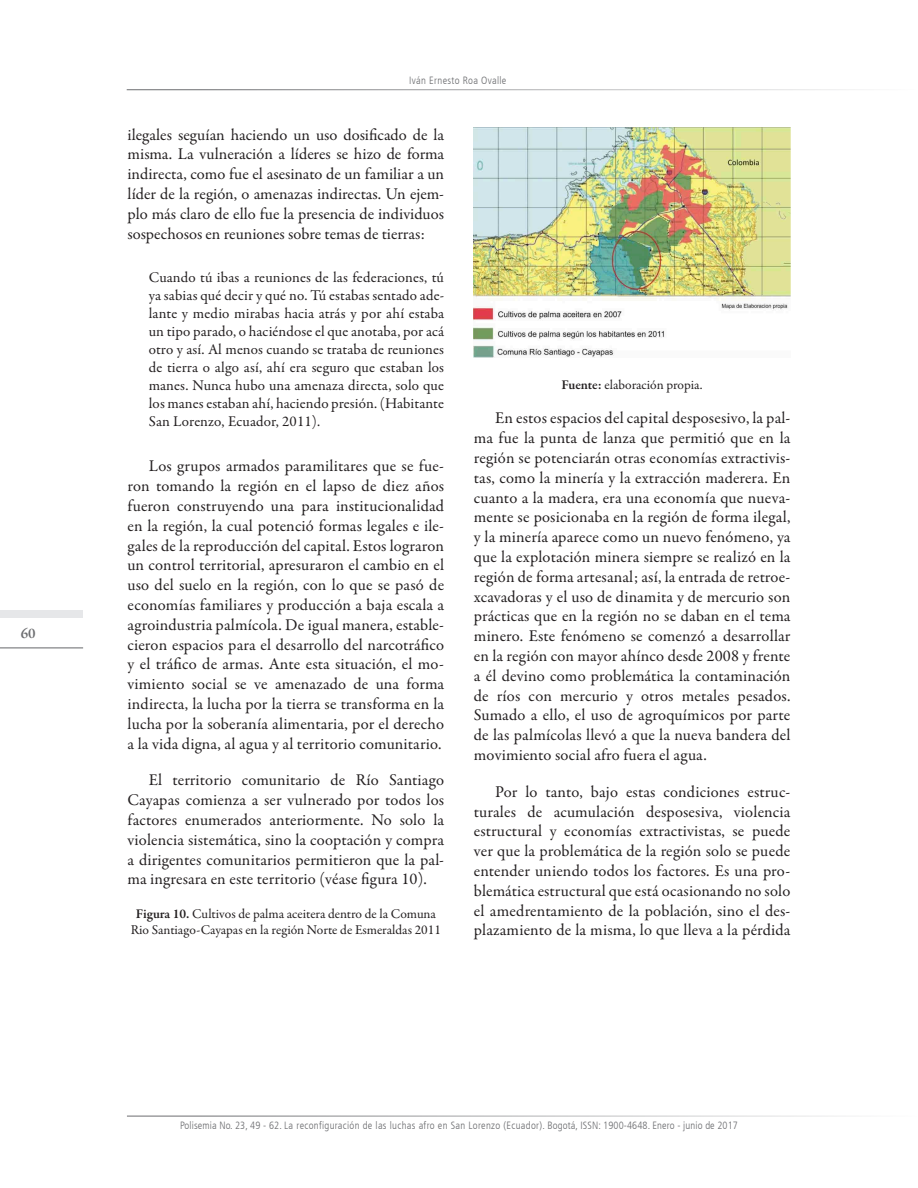
<style>
.page{position:relative;width:918px;height:1188px;background:#fff}
.page>*{position:absolute;margin:0;border:0;box-sizing:border-box;transform-origin:0 0}
.t1{font:16.5px/19.8px "Garamond Premr Pro";letter-spacing:.005em;color:#231f20;text-align:justify}
.metido{font:15px/18px "Garamond Premr Pro";letter-spacing:.01em;color:#231f20;text-align:justify}
.t2{font:600 15px "Garamond Premr Pro";color:#6c6d70}
.Figuras_tablas{font:13.5px/16.2px "Garamond Premr Pro";letter-spacing:-.005em;color:#231f20;text-align:center}
.t3{font:300 condensed 10.5px "Frutiger LT";letter-spacing:.03em;color:#6c6d70}
.s1{font-weight:600}
</style>
<div class="page">
<hr style="left:127px;top:89px;width:789px;height:1px;background:#6c6d70">
<div style="left:0;top:610px;width:83px;height:7px;background:#e6e7e9"></div>
<hr style="left:0;top:647px;width:83px;height:1px;background:#6c6d70">
<hr style="left:127px;top:1116px;width:790px;height:1px;background:#6c6d70">
<img style="left:474px;top:128px;width:316px;height:229px">
<p class="t2" style="left:21px;top:624px;width:16px">60</p>
<p class="t3" style="left:409px;top:75px;width:99px">Iván Ernesto Roa Ovalle</p>
<p class="t1" style="left:128px;top:125px;width:318px">ilegales seguían haciendo un uso dosificado de la misma. La vulneración a líderes se hizo de forma indirecta, como fue el asesinato de un familiar a un líder de la región, o amenazas indirectas. Un ejem&shy;plo más claro de ello fue la presencia de individuos sospechosos en reuniones sobre temas de tierras:</p>
<p class="metido" style="left:149px;top:269px;width:297px">Cuando tú ibas a reuniones de las federaciones, tú ya sabias qué decir y qué no. Tú estabas sentado ade&shy;lante y medio mirabas hacia atrás y por ahí estaba un tipo parado, o haciéndose el que anotaba, por acá otro y así. Al menos cuando se trataba de reuniones de tierra o algo así, ahí era seguro que estaban los manes. Nunca hubo una amenaza directa, solo que los manes estaban ahí, haciendo presión. (Habitante San Lorenzo, Ecuador, 2011).</p>
<p class="t1" style="left:128px;top:457px;width:318px;text-indent:21px">Los grupos armados paramilitares que se fue&shy;ron tomando la región en el lapso de diez años fueron construyendo una para institucionalidad en la región, la cual potenció formas legales e ile&shy;gales de la reproducción del capital. Estos lograron un control territorial, apresuraron el cambio en el uso del suelo en la región, con lo que se pasó de economías familiares y producción a baja escala a agroindustria palmícola. De igual manera, estable&shy;cieron espacios para el desarrollo del narcotráfico y el tráfico de armas. Ante esta situación, el mo&shy;vimiento social se ve amenazado de una forma indirecta, la lucha por la tierra se transforma en la lucha por la soberanía alimentaria, por el derecho a la vida digna, al agua y al territorio comunitario.</p>
<p class="t1" style="left:128px;top:771px;width:318px;text-indent:21px">El territorio comunitario de Río Santiago Cayapas comienza a ser vulnerado por todos los factores enumerados anteriormente. No solo la violencia sistemática, sino la cooptación y compra a dirigentes comunitarios permitieron que la pal&shy;ma ingresara en este territorio (véase figura 10).</p>
<p class="Figuras_tablas" style="left:131px;top:906px;width:312px"><span class="s1">Figura 10.</span> Cultivos de palma aceitera dentro de la Comuna<br>Rio Santiago-Cayapas en la región Norte de Esmeraldas 2011</p>
<p class="Figuras_tablas" style="left:562px;top:377px;width:143px"><span class="s1">Fuente:</span> elaboración propia.</p>
<p class="t1" style="left:474px;top:409px;width:318px;text-indent:21px">En estos espacios del capital desposesivo, la pal&shy;ma fue la punta de lanza que permitió que en la región se potenciarán otras economías extractivis&shy;tas, como la minería y la extracción maderera. En cuanto a la madera, era una economía que nueva&shy;mente se posicionaba en la región de forma ilegal, y la minería aparece como un nuevo fenómeno, ya que la explotación minera siempre se realizó en la región de forma artesanal; así, la entrada de retroe&shy;xcavadoras y el uso de dinamita y de mercurio son prácticas que en la región no se daban en el tema minero. Este fenómeno se comenzó a desarrollar en la región con mayor ahínco desde 2008 y frente a él devino como problemática la contaminación de ríos con mercurio y otros metales pesados.<br>Sumado a ello, el uso de agroquímicos por parte de las palmícolas llevó a que la nueva bandera del movimiento social afro fuera el agua.</p>
<p class="t1" style="left:474px;top:782px;width:318px;text-indent:21px">Por lo tanto, bajo estas condiciones estruc&shy;turales de acumulación desposesiva, violencia estructural y economías extractivistas, se puede ver que la problemática de la región solo se puede entender uniendo todos los factores. Es una pro&shy;blemática estructural que está ocasionando no solo el amedrentamiento de la población, sino el des&shy;plazamiento de la misma, lo que lleva a la pérdida</p>
<p class="t3" style="left:180px;top:1120px;width:559px">Polisemia No. 23, 49 - 62. La reconfiguración de las luchas afro en San Lorenzo (Ecuador). Bogotá, ISSN: 1900-4648. Enero - junio de 2017</p>
</div>
